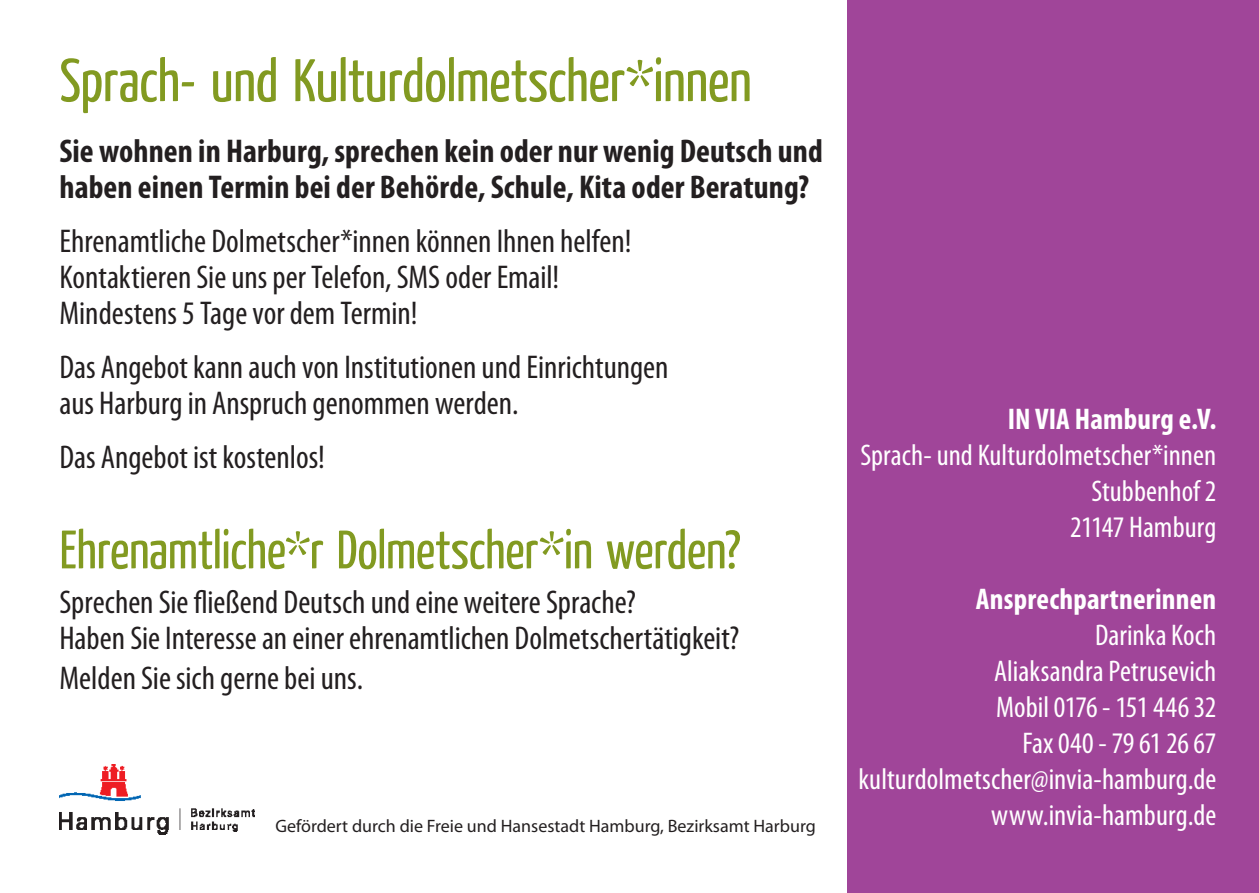
<style>
.page{position:relative;width:1259px;height:893px;background:#fff}
.page>*{position:absolute;margin:0;border:0;box-sizing:border-box;transform-origin:0 0}
.t1{font:60px "Yanone Kaffeesatz";letter-spacing:-.01em;color:#829a21}
.t2{font:54px "Yanone Kaffeesatz";letter-spacing:-.01em;color:#829a21}
.t3{font:condensed 33px/36px "Myriad Pro";color:#231f20}
.t4{font:700 condensed 33px/36px "Myriad Pro";letter-spacing:.005em;color:#231f20}
.t5{font:condensed 30px/36px "Myriad Pro";letter-spacing:.005em;color:#fff;text-align:right}
.t6{font:700 condensed 30px "Myriad Pro";letter-spacing:.005em;color:#fff}
.t7{font:18px "Myriad Pro";color:#231f20}
</style>
<div class="page">
<div style="left:847px;top:0;width:412px;height:893px;background:#a04599"></div>
<img style="left:60px;top:765px;width:194px;height:69px">
<h1 class="t1" style="left:60px;top:42px;width:694px">Sprach- und Kulturdolmetscher*innen</h1>
<p class="t4" style="left:60px;top:132px;width:765px">Sie wohnen in Harburg, sprechen kein oder nur wenig Deutsch und haben einen Termin bei der Behörde, Schule, Kita oder Beratung?</p>
<p class="t3" style="left:60px;top:222px;width:573px">Ehrenamtliche Dolmetscher*innen können Ihnen helfen!<br>Kontaktieren Sie uns per Telefon, SMS oder Email!<br>Mindestens 5 Tage vor dem Termin!</p>
<p class="t3" style="left:60px;top:348px;width:610px">Das Angebot kann auch von Institutionen und Einrichtungen aus Harburg in Anspruch genommen werden.</p>
<p class="t3" style="left:60px;top:438px;width:267px">Das Angebot ist kostenlos!</p>
<h2 class="t2" style="left:60px;top:515px;width:682px">Ehrenamtliche*r Dolmetscher*in werden?</h2>
<p class="t3" style="left:60px;top:584px;width:681px">Sprechen Sie fließend Deutsch und eine weitere Sprache?<br>Haben Sie Interesse an einer ehrenamtlichen Dolmetschertätigkeit?</p>
<p class="t3" style="left:60px;top:660px;width:305px">Melden Sie sich gerne bei uns.</p>
<p class="t7" style="left:275px;top:815px;width:542px">Gefördert durch die Freie und Hansestadt Hamburg, Bezirksamt Harburg</p>
<p class="t6" style="left:1007px;top:400px;width:210px">IN VIA Hamburg e.V.</p>
<p class="t5" style="left:860px;top:437px;width:357px">Sprach- und Kulturdolmetscher*innen<br>Stubbenhof 2<br>21147 Hamburg</p>
<p class="t6" style="left:976px;top:580px;width:242px">Ansprechpartnerinnen</p>
<p class="t5" style="left:858px;top:617px;width:359px">Darinka Koch<br>Aliaksandra Petrusevich<br>Mobil 0176 - 151 446 32<br>Fax 040 - 79 61 26 67 kulturdolmetscher@invia-hamburg.de www.invia-hamburg.de</p>
</div>
